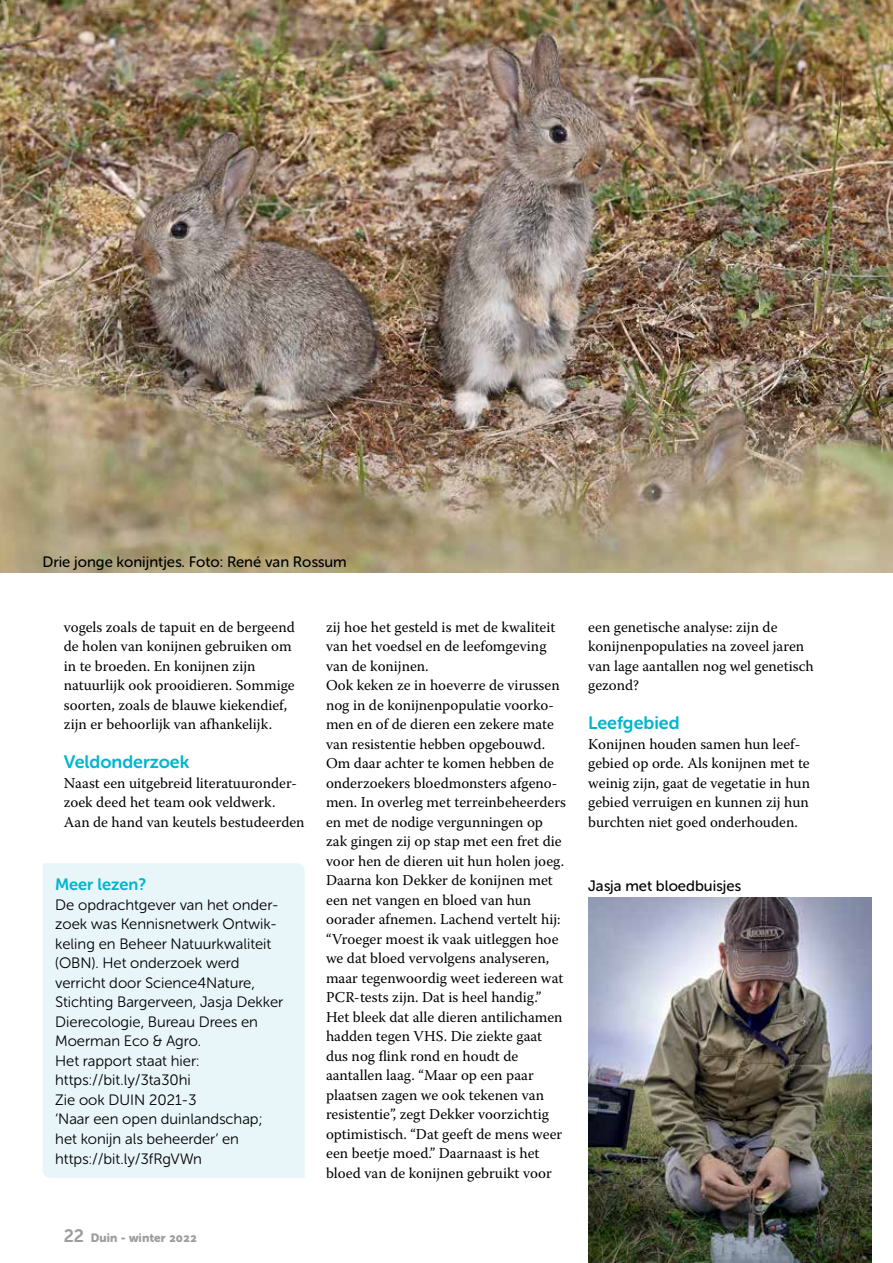
<style>
.page{position:relative;width:893px;height:1263px;background:#fff}
.page>*{position:absolute;margin:0;border:0;box-sizing:border-box;transform-origin:0 0}
.t1{font:18px "Museo Sans Rounded 700";color:#00b5ce}
.t2{font:16.5px "Museo Sans Rounded 700";color:#00b5ce}
.t3{font:15px/19.5px "Warnock Pro";color:#000}
.t4{font:15px/19.5px "Museo Sans Rounded 300";color:#000}
.t5{font:15px "Museo Sans Rounded 500";color:#000}
.t6{font:12px "Museo Sans Rounded 900";color:#9d9d9c}
.s1{font-family:"Museo Sans Rounded 700";font-size:18px}
</style>
<div class="page">
<img style="left:0;top:0;width:892px;height:573px">
<img style="left:588px;top:898px;width:284px;height:365px">
<div style="left:43px;top:863px;width:262px;height:315px;background:#e8f5f9"></div>
<p class="t5" style="left:43px;top:553px;width:306px">Drie jonge konijntjes. Foto: René van Rossum</p>
<p class="t3" style="left:64px;top:617px;width:232px">vogels zoals de tapuit en de bergeend de holen van konijnen gebruiken om in te broeden. En konijnen zijn natuurlijk ook prooidieren. Sommige soorten, zoals de blauwe kiekendief, zijn er behoorlijk van afhankelijk.</p>
<p class="t1" style="left:64px;top:752px;width:127px">Veldonderzoek</p>
<p class="t3" style="left:64px;top:773px;width:242px">Naast een uitgebreid literatuuronder&shy;zoek deed het team ook veldwerk.<br>Aan de hand van keutels bestudeerden</p>
<p class="t2" style="left:55px;top:875px;width:92px">Meer lezen?</p>
<p class="t4" style="left:55px;top:895px;width:229px">De opdrachtgever van het onder&shy;zoek was Kennisnetwerk Ontwik&shy;keling en Beheer Natuurkwaliteit (OBN). Het onderzoek werd verricht door Science4Nature,<br>Stichting Bargerveen, Jasja Dekker<br>Dierecologie, Bureau Drees en<br>Moerman Eco &amp; Agro.<br>Het rapport staat hier: https://bit.ly/3ta30hi<br>Zie ook DUIN 2021-3<br>‘Naar een open duinlandschap; het konijn als beheerder’ en https://bit.ly/3fRgVWn</p>
<p class="t6" style="left:64px;top:1231px;width:135px"><span class="s1">22</span> Duin - winter 2022</p>
<p class="t3" style="left:326px;top:617px;width:241px">zij hoe het gesteld is met de kwaliteit van het voedsel en de leefomgeving van de konijnen.<br>Ook keken ze in hoeverre de virussen nog in de konijnenpopulatie voorko&shy;men en of de dieren een zekere mate van resistentie hebben opgebouwd.<br>Om daar achter te komen hebben de onderzoekers bloedmonsters afgeno&shy;men. In overleg met terreinbeheerders en met de nodige vergunningen op zak gingen zij op stap met een fret die voor hen de dieren uit hun holen joeg.<br>Daarna kon Dekker de konijnen met een net vangen en bloed van hun oorader afnemen. Lachend vertelt hij: “Vroeger moest ik vaak uitleggen hoe we dat bloed vervolgens analyseren, maar tegenwoordig weet iedereen wat PCR-tests zijn. Dat is heel handig.” Het bleek dat alle dieren antilichamen hadden tegen VHS. Die ziekte gaat dus nog flink rond en houdt de aantallen laag. “Maar op een paar plaatsen zagen we ook tekenen van resistentie”, zegt Dekker voorzichtig optimistisch. “Dat geeft de mens weer een beetje moed.” Daarnaast is het bloed van de konijnen gebruikt voor</p>
<p class="t3" style="left:588px;top:617px;width:227px">een genetische analyse: zijn de konijnenpopulaties na zoveel jaren van lage aantallen nog wel genetisch gezond?</p>
<p class="t1" style="left:588px;top:713px;width:93px">Leefgebied</p>
<p class="t3" style="left:588px;top:734px;width:223px">Konijnen houden samen hun leef&shy;gebied op orde. Als konijnen met te weinig zijn, gaat de vegetatie in hun gebied verruigen en kunnen zij hun burchten niet goed onderhouden.</p>
<p class="t5" style="left:588px;top:877px;width:154px">Jasja met bloedbuisjes</p>
</div>
